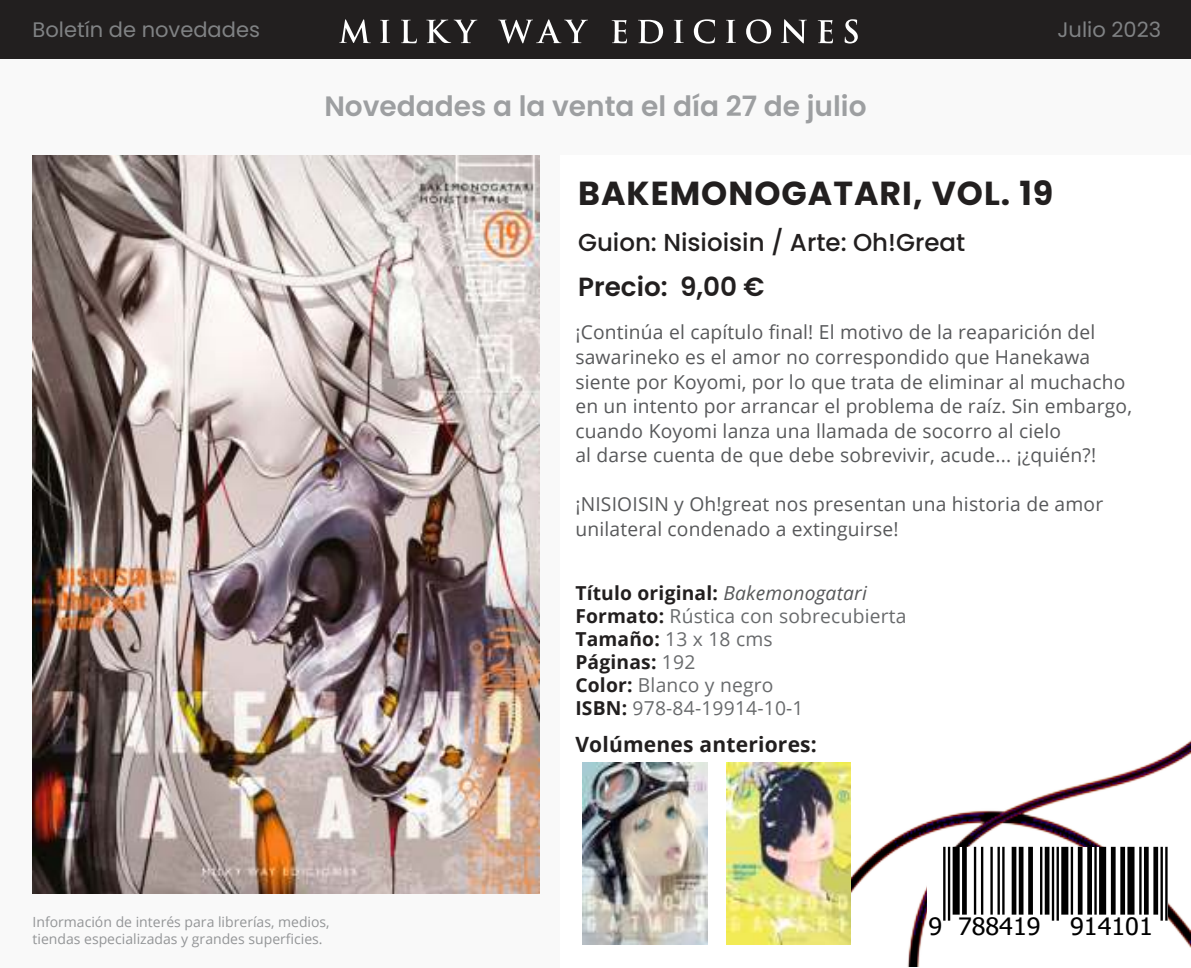
<style>
.page{position:relative;width:1191px;height:968px;background:#fff}
.page>*{position:absolute;margin:0;border:0;box-sizing:border-box;transform-origin:0 0}
.t1{font:700 33.25px "Poppins";letter-spacing:.03em;color:#221f1f}
.t2{font:600 28px "Poppins";color:#9d9fa1}
.t3{font:600 26.25px "Poppins";color:#221f1f}
.t4{font:500 24.5px "Poppins";color:#221f1f}
.t5{font:24.15px "Tahoma";color:#000;scale:1.05 1}
.t6{font:21px "Poppins";color:#808284}
.t7{font:700 21px "Open Sans";letter-spacing:.01em;color:#221f1f}
.t8{font:19.25px/24.5px "Open Sans";letter-spacing:.01em;color:#57585a}
.t9{font:19.25px/23.1px "Open Sans";letter-spacing:.01em;color:#686a6c}
.t10{font:14px/16.8px "Open Sans";color:#939597}
.s1{font-weight:700;color:#221f1f}
.s2{font-style:italic;color:#57585a}
</style>
<div class="page">
<div style="left:0;top:0;width:1191px;height:967px;background:#f9f9f9"></div>
<div style="left:561px;top:155px;width:630px;height:812px;background:#fff"></div>
<img style="left:843px;top:741px;width:347px;height:225px">
<div style="left:0;top:0;width:1191px;height:59px;background:#221f1f"></div>
<svg style="left:339px;top:19px;width:518px;height:24px"></svg>
<img style="left:726px;top:762px;width:125px;height:181px">
<img style="left:583px;top:762px;width:124px;height:181px">
<img style="left:33px;top:155px;width:506px;height:738px">
<svg style="left:927px;top:846px;width:240px;height:94px"></svg>
<hr style="left:943px;top:846px;width:2px;height:74px;background:#000">
<hr style="left:948px;top:846px;width:2px;height:74px;background:#000">
<div style="left:952px;top:846px;width:7px;height:68px;background:#000"></div>
<svg style="left:962px;top:846px;width:4px;height:68px"></svg>
<hr style="left:974px;top:846px;width:2px;height:68px;background:#000">
<hr style="left:981px;top:846px;width:2px;height:68px;background:#000">
<hr style="left:990px;top:846px;width:2px;height:68px;background:#000">
<hr style="left:997px;top:846px;width:2px;height:68px;background:#000">
<hr style="left:1002px;top:846px;width:2px;height:68px;background:#000">
<div style="left:1011px;top:846px;width:5px;height:68px;background:#000"></div>
<div style="left:1018px;top:846px;width:5px;height:68px;background:#000"></div>
<div style="left:1028px;top:846px;width:5px;height:68px;background:#000"></div>
<hr style="left:1040px;top:846px;width:2px;height:68px;background:#000">
<div style="left:1044px;top:846px;width:5px;height:68px;background:#000"></div>
<hr style="left:1051px;top:846px;width:3px;height:74px;background:#000">
<hr style="left:1056px;top:846px;width:2px;height:74px;background:#000">
<div style="left:1061px;top:846px;width:7px;height:68px;background:#000"></div>
<hr style="left:1070px;top:846px;width:3px;height:68px;background:#000">
<div style="left:1077px;top:846px;width:5px;height:68px;background:#000"></div>
<div style="left:1087px;top:846px;width:5px;height:68px;background:#000"></div>
<hr style="left:1094px;top:846px;width:2px;height:68px;background:#000">
<div style="left:1099px;top:846px;width:7px;height:68px;background:#000"></div>
<hr style="left:1111px;top:846px;width:4px;height:68px;background:#000">
<div style="left:1120px;top:846px;width:5px;height:68px;background:#000"></div>
<div style="left:1127px;top:846px;width:7px;height:68px;background:#000"></div>
<hr style="left:1139px;top:846px;width:2px;height:68px;background:#000">
<hr style="left:1144px;top:846px;width:4px;height:68px;background:#000">
<div style="left:1153px;top:846px;width:5px;height:68px;background:#000"></div>
<hr style="left:1160px;top:846px;width:2px;height:74px;background:#000">
<hr style="left:1165px;top:846px;width:2px;height:74px;background:#000">
<p class="t6" style="left:33px;top:17px;width:229px">Boletín de novedades</p>
<p class="t6" style="left:1057px;top:17px;width:105px">Julio 2023</p>
<h2 class="t2" style="left:324px;top:93px;width:543px">Novedades a la venta el día 27 de julio</h2>
<h1 class="t1" style="left:578px;top:177px;width:477px">BAKEMONOGATARI, VOL. 19</h1>
<p class="t4" style="left:578px;top:228px;width:389px">Guion: Nisioisin / Arte: Oh!Great</p>
<h3 class="t3" style="left:578px;top:274px;width:188px">Precio: 9,00 €</h3>
<p class="t8" style="left:575px;top:320px;width:558px">¡Continúa el capítulo final! El motivo de la reaparición del sawarineko es el amor no correspondido que Hanekawa siente por Koyomi, por lo que trata de eliminar al muchacho en un intento por arrancar el problema de raíz. Sin embargo, cuando Koyomi lanza una llamada de socorro al cielo<br>al darse cuenta de que debe sobrevivir, acude... ¡¿quién?!</p>
<p class="t8" style="left:575px;top:493px;width:529px">¡NISIOISIN y Oh!great nos presentan una historia de amor unilateral condenado a extinguirse!</p>
<p class="t9" style="left:575px;top:583px;width:332px"><span class="s1">Título original:</span> <span class="s2">Bakemonogatari<br></span><span class="s1">Formato:</span> Rústica con sobrecubierta<br><span class="s1">Tamaño:</span> 13 x 18 cms<br><span class="s1">Páginas:</span> 192<br><span class="s1">Color:</span> Blanco y negro<br><span class="s1">ISBN:</span> 978-84-19914-10-1</p>
<p class="t10" style="left:33px;top:914px;width:299px">Información de interés para librerías, medios, tiendas especializadas y grandes superficies.</p>
<p class="t7" style="left:575px;top:735px;width:243px">Volúmenes anteriores:</p>
<p class="t5" style="left:928px;top:912px;width:215px">9 788419 914101</p>
</div>
